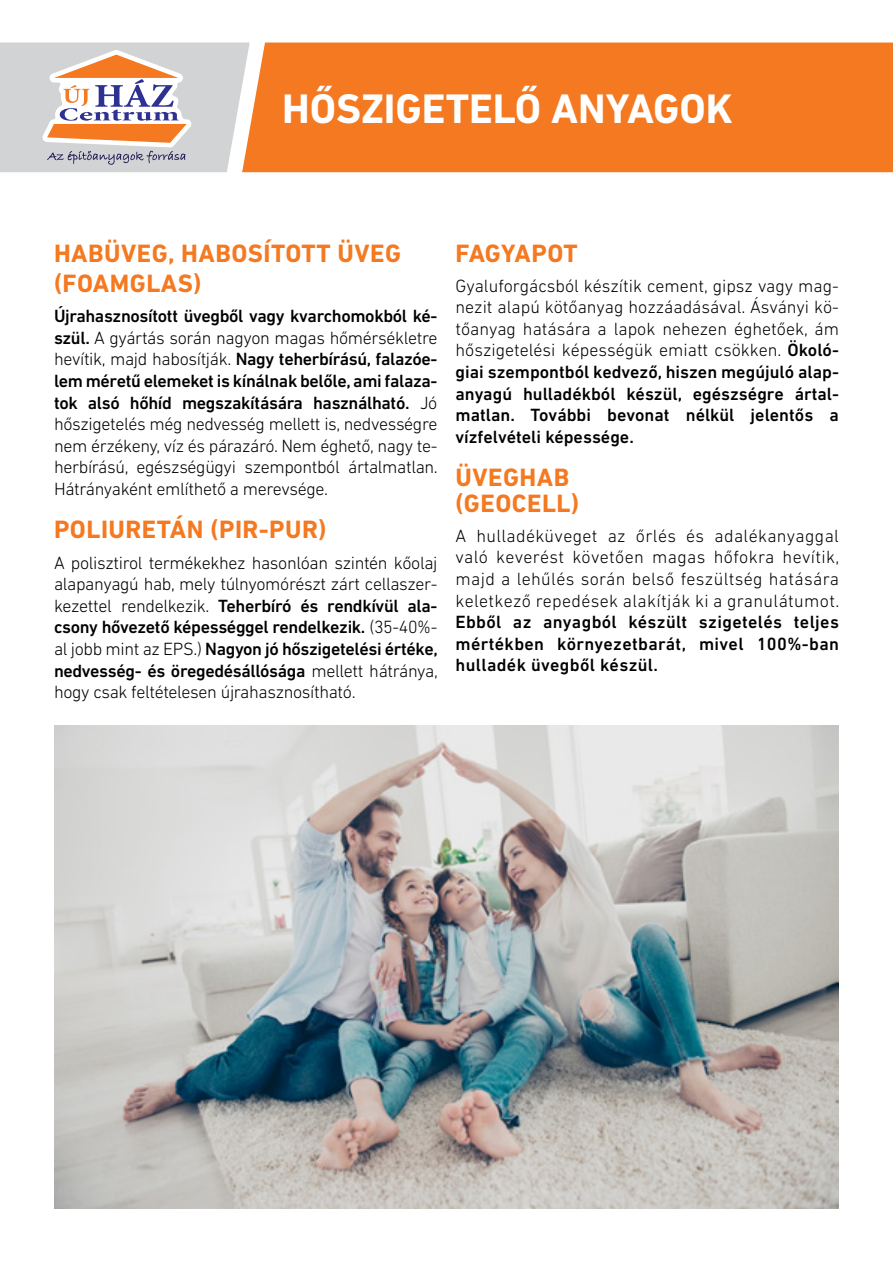
<style>
.page{position:relative;width:893px;height:1263px;background:#fff}
.page>*{position:absolute;margin:0;border:0;box-sizing:border-box;transform-origin:0 0}
.t1{font:700 42px "DIN Next LT Pro";color:#fff}
.t2{font:700 25.5px/30.6px "DIN Next LT Pro";letter-spacing:.02em;color:#f47920}
.t3{font:700 25.5px "DIN Next LT Pro";color:#f47920}
.t4{font:300 18px/21.6px "DIN Next LT Pro";letter-spacing:-.015em;color:#000;text-align:justify}
.t5{font:500 18px/21.6px "DIN Next LT Pro";letter-spacing:.02em;color:#000;text-align:justify}
.s1{font-weight:500}
</style>
<div class="page">
<div style="left:250px;top:43px;width:643px;height:129px;background:#f47920"></div>
<svg style="left:0;top:43px;width:250px;height:129px"></svg>
<img style="left:54px;top:725px;width:785px;height:484px">
<h1 class="t1" style="left:282px;top:84px;width:452px">HŐSZIGETELŐ ANYAGOK</h1>
<h2 class="t2" style="left:54px;top:237px;width:349px">HABÜVEG, HABOSÍTOTT ÜVEG (FOAMGLAS)</h2>
<p class="t4" style="left:54px;top:305px;width:385px"><span class="s1">Újrahasznosított üvegből vagy kvarchomokból ké&shy;szül.</span> A gyártás során nagyon magas hőmérsékletre hevítik, majd habosítják. <span class="s1">Nagy teherbírású, falazóe&shy;lem méretű elemeket is kínálnak belőle, ami falaza&shy;tok alsó hőhíd megszakítására használható.</span> Jó hőszigetelés még nedvesség mellett is, nedvességre nem érzékeny, víz és párazáró. Nem éghető, nagy te&shy;herbírású, egészségügyi szempontból ártalmatlan.<br>Hátrányaként említhető a merevsége.</p>
<h2 class="t2" style="left:54px;top:514px;width:274px">POLIURETÁN (PIR-PUR)</h2>
<p class="t4" style="left:54px;top:551px;width:385px">A polisztirol termékekhez hasonlóan szintén kőolaj alapanyagú hab, mely túlnyomórészt zárt cellaszer&shy;kezettel rendelkezik. <span class="s1">Teherbíró és rendkívül ala&shy;csony hővezető képességgel rendelkezik.</span> (35-40%- al jobb mint az EPS.) <span class="s1">Nagyon jó hőszigetelési értéke, nedvesség- és öregedésállósága</span> mellett hátránya, hogy csak feltételesen újrahasznosítható.</p>
<h2 class="t3" style="left:455px;top:238px;width:124px">FAGYAPOT</h2>
<p class="t4" style="left:455px;top:274px;width:385px">Gyaluforgácsból készítik cement, gipsz vagy mag&shy;nezit alapú kötőanyag hozzáadásával. Ásványi kö&shy;tőanyag hatására a lapok nehezen éghetőek, ám hőszigetelési képességük emiatt csökken. <span class="s1">Ökoló&shy;giai szempontból kedvező, hiszen megújuló alap&shy;anyagú hulladékból készül, egészségre ártal&shy;matlan. További bevonat nélkül jelentős a vízfelvételi képessége.</span></p>
<h2 class="t2" style="left:455px;top:465px;width:125px;line-height:25.5px">ÜVEGHAB (GEOCELL)</h2>
<p class="t4" style="left:455px;top:525px;width:385px">A hulladéküveget az őrlés és adalékanyaggal való keverést követően magas hőfokra hevítik, majd a lehűlés során belső feszültség hatására keletkező repedések alakítják ki a granulátumot.</p>
<p class="t5" style="left:455px;top:611px;width:385px">Ebből az anyagból készült szigetelés teljes mértékben környezetbarát, mivel 100%-ban hulladék üvegből készül.</p>
</div>
